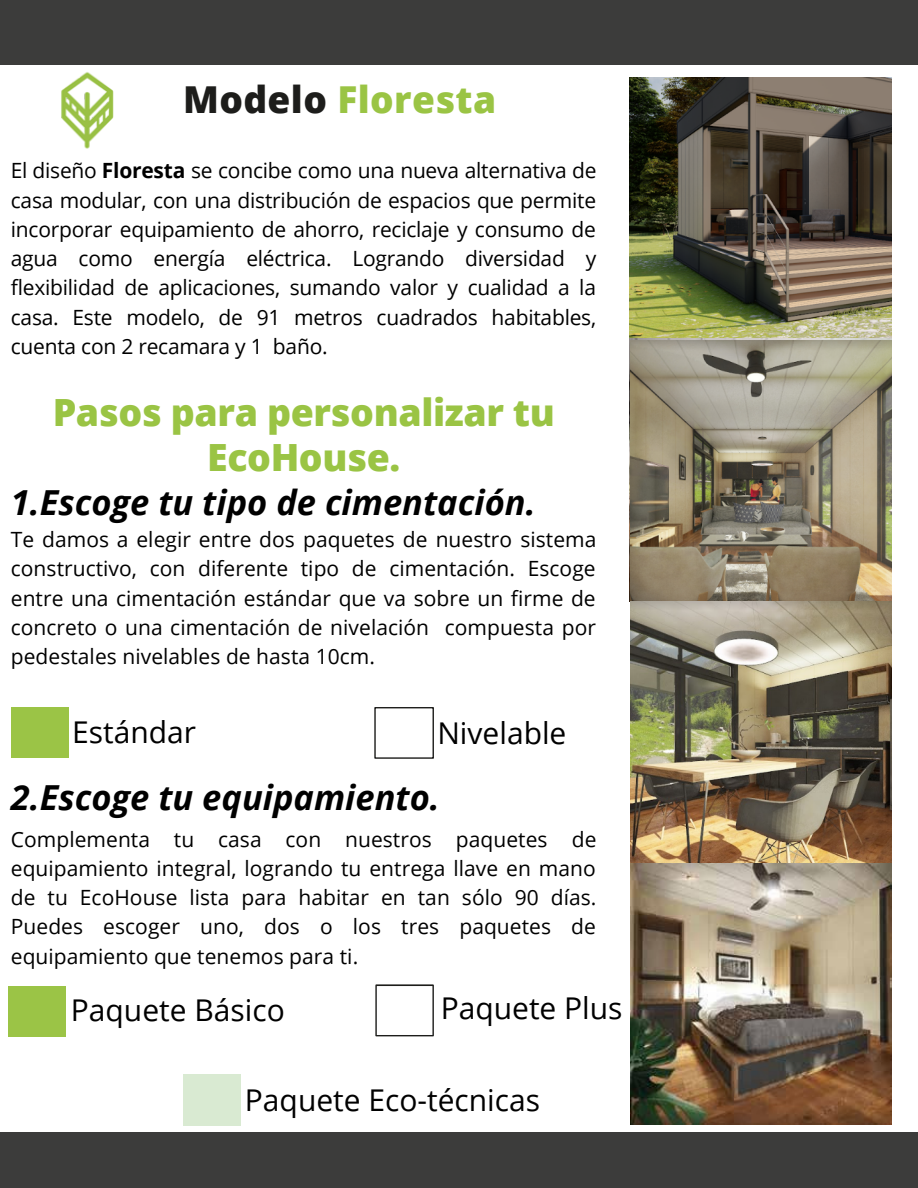
<style>
.page{position:relative;width:918px;height:1188px;background:#fff}
.page>*{position:absolute;margin:0;border:0;box-sizing:border-box;transform-origin:0 0}
.t1{font:800 37.5px/45px "Open Sans";letter-spacing:-.01em;color:#9ac444;text-align:center}
.t2{font:800 37.05px "Open Sans";letter-spacing:.01em;color:#9ac444}
.t3{font:italic 700 34.5px "Open Sans";color:#000}
.t4{font:30px "Open Sans";color:#000}
.t5{font:21px/29.2px "Open Sans";letter-spacing:.005em;color:#000;text-align:justify}
.s1{color:#1d1d1b}
.s2{font-weight:700}
</style>
<div class="page">
<img style="left:629px;top:77px;width:263px;height:524px">
<div style="left:0;top:1132px;width:918px;height:56px;background:#3c3c3b"></div>
<img style="left:39px;top:64px;width:80px;height:85px">
<img style="left:631px;top:341px;width:261px;height:783px">
<div style="left:11px;top:707px;width:57px;height:51px;background:#9bc446"></div>
<div style="left:8px;top:986px;width:57px;height:51px;background:#9bc446"></div>
<div style="left:183px;top:1074px;width:57px;height:52px;background:#d9ead2"></div>
<div style="left:0;top:0;width:918px;height:64px;background:#3c3c3b"></div>
<div style="left:374px;top:707px;width:60px;height:52px;border:1px solid #1d1d1b"></div>
<div style="left:375px;top:985px;width:59px;height:51px;border:1px solid #1d1d1b"></div>
<p class="t2" style="left:183px;top:73px;width:315px"><span class="s1">Modelo</span> Floresta</p>
<p class="t5" style="left:11px;top:155px;width:587px">El diseño <span class="s2">Floresta</span> se concibe como una nueva alternativa de casa modular, con una distribución de espacios que permite incorporar equipamiento de ahorro, reciclaje y consumo de agua como energía eléctrica. Logrando diversidad y flexibilidad de aplicaciones, sumando valor y cualidad a la casa. Este modelo, de 91 metros cuadrados habitables, cuenta con 2 recamara y 1 baño.</p>
<p class="t1" style="left:53px;top:389px;width:504px">Pasos para personalizar tu<br>EcoHouse.</p>
<p class="t3" style="left:11px;top:478px;width:526px">1.Escoge tu tipo de cimentación.</p>
<p class="t5" style="left:11px;top:524px;width:587px">Te damos a elegir entre dos paquetes de nuestro sistema constructivo, con diferente tipo de cimentación. Escoge entre una cimentación estándar que va sobre un firme de concreto o una cimentación de nivelación compuesta por pedestales nivelables de hasta 10cm.</p>
<p class="t4" style="left:72px;top:711px;width:125px">Estándar</p>
<p class="t4" style="left:437px;top:712px;width:131px">Nivelable</p>
<p class="t3" style="left:11px;top:773px;width:430px">2.Escoge tu equipamiento.</p>
<p class="t5" style="left:11px;top:824px;width:587px">Complementa tu casa con nuestros paquetes de equipamiento integral, logrando tu entrega llave en mano de tu EcoHouse lista para habitar en tan sólo 90 días.<br>Puedes escoger uno, dos o los tres paquetes de equipamiento que tenemos para ti.</p>
<p class="t4" style="left:71px;top:989px;width:215px">Paquete Básico</p>
<p class="t4" style="left:441px;top:987px;width:183px">Paquete Plus</p>
<p class="t4" style="left:245px;top:1079px;width:297px">Paquete Eco-técnicas</p>
</div>
